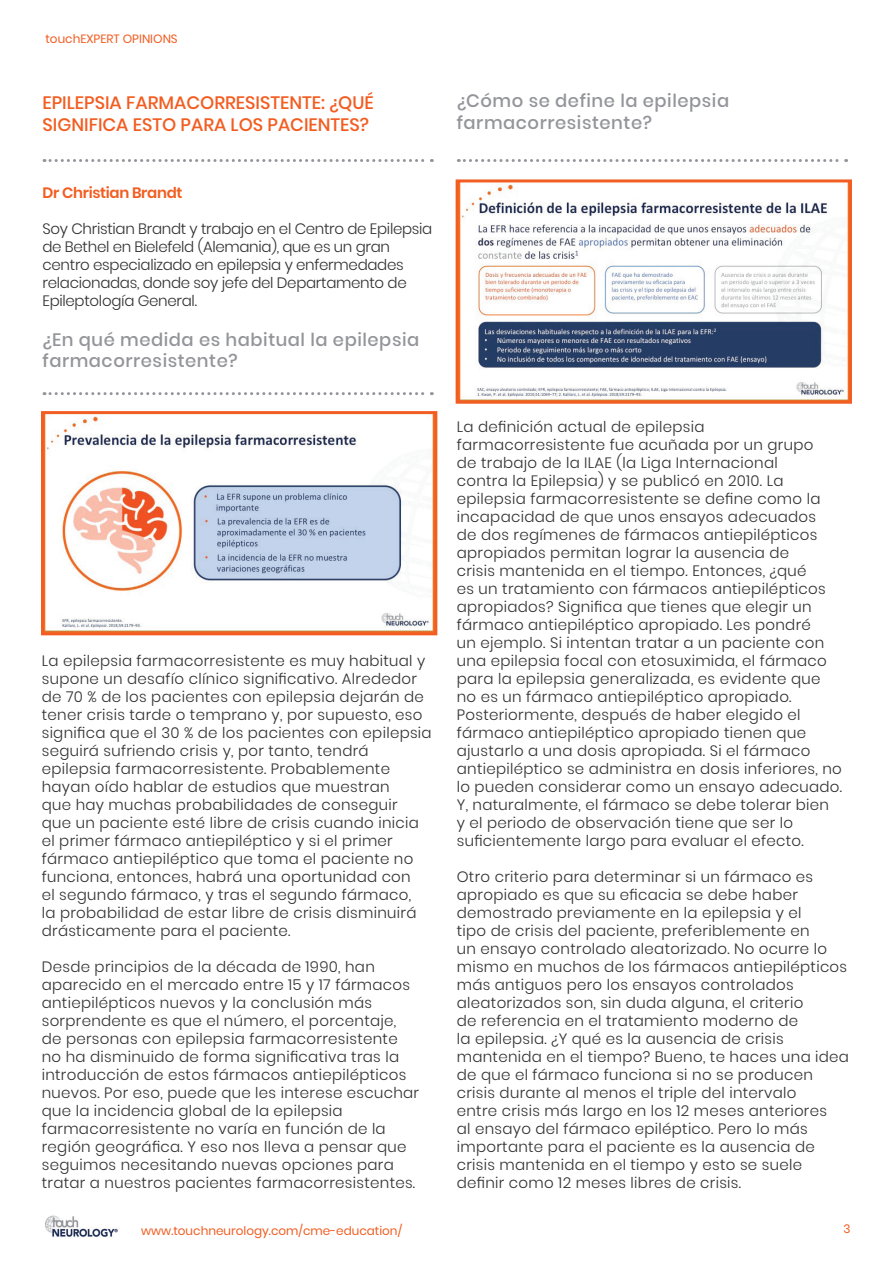
<style>
.page{position:relative;width:893px;height:1263px;background:#fff}
.page>*{position:absolute;margin:0;border:0;box-sizing:border-box;transform-origin:0 0}
.t1{font:500 18px/21.6px "Poppins";letter-spacing:.03em;color:#94959a}
.t2{font:500 18px/21.6px "Poppins";color:#f25d21}
.t3{font:300 15px/18px "Poppins";letter-spacing:.02em;color:#312f30}
.t4{font:300 15px/18px "Poppins";letter-spacing:-.02em;color:#312f30}
.t5{font:600 15px "Poppins";letter-spacing:-.02em;color:#f25d21}
.t6{font:12px "Poppins";color:#f25d21}
</style>
<div class="page">
<img style="left:45px;top:1215px;width:73px;height:22px">
<img style="left:45px;top:415px;width:388px;height:216px">
<div style="left:41px;top:411px;width:396px;height:224px;border:3px solid #f25d21"></div>
<img style="left:460px;top:183px;width:388px;height:217px">
<div style="left:456px;top:179px;width:396px;height:225px;border:3px solid #f25d21"></div>
<svg style="left:44px;top:159px;width:388px;height:3px"></svg>
<svg style="left:44px;top:392px;width:388px;height:3px"></svg>
<svg style="left:458px;top:159px;width:389px;height:3px"></svg>
<p class="t6" style="left:45px;top:31px;width:134px">touchEXPERT OPINIONS</p>
<p class="t2" style="left:43px;top:92px;width:333px">EPILEPSIA FARMACORRESISTENTE: ¿QUÉ<br>SIGNIFICA ESTO PARA LOS PACIENTES?</p>
<p class="t5" style="left:43px;top:184px;width:142px">Dr Christian Brandt</p>
<p class="t4" style="left:43px;top:220px;width:391px">Soy Christian Brandt y trabajo en el Centro de Epilepsia de Bethel en Bielefeld (Alemania), que es un gran centro especializado en epilepsia y enfermedades relacionadas, donde soy jefe del Departamento de Epileptología General.</p>
<p class="t1" style="left:43px;top:329px;width:378px">¿En qué medida es habitual la epilepsia farmacorresistente?</p>
<p class="t3" style="left:42px;top:652px;width:391px">La epilepsia farmacorresistente es muy habitual y supone un desafío clínico significativo. Alrededor de 70 % de los pacientes con epilepsia dejarán de tener crisis tarde o temprano y, por supuesto, eso significa que el 30 % de los pacientes con epilepsia seguirá sufriendo crisis y, por tanto, tendrá epilepsia farmacorresistente. Probablemente hayan oído hablar de estudios que muestran<br>que hay muchas probabilidades de conseguir<br>que un paciente esté libre de crisis cuando inicia el primer fármaco antiepiléptico y si el primer fármaco antiepiléptico que toma el paciente no funciona, entonces, habrá una oportunidad con<br>el segundo fármaco, y tras el segundo fármaco,<br>la probabilidad de estar libre de crisis disminuirá drásticamente para el paciente.</p>
<p class="t3" style="left:42px;top:958px;width:379px">Desde principios de la década de 1990, han aparecido en el mercado entre 15 y 17 fármacos antiepilépticos nuevos y la conclusión más sorprendente es que el número, el porcentaje, de personas con epilepsia farmacorresistente no ha disminuido de forma significativa tras la introducción de estos fármacos antiepilépticos nuevos. Por eso, puede que les interese escuchar que la incidencia global de la epilepsia farmacorresistente no varía en función de la región geográfica. Y eso nos lleva a pensar que seguimos necesitando nuevas opciones para tratar a nuestros pacientes farmacorresistentes.</p>
<p class="t1" style="left:457px;top:90px;width:274px">¿Cómo se define la epilepsia farmacorresistente?</p>
<p class="t3" style="left:457px;top:418px;width:387px">La definición actual de epilepsia farmacorresistente fue acuñada por un grupo<br>de trabajo de la ILAE (la Liga Internacional<br>contra la Epilepsia) y se publicó en 2010. La epilepsia farmacorresistente se define como la incapacidad de que unos ensayos adecuados<br>de dos regímenes de fármacos antiepilépticos apropiados permitan lograr la ausencia de<br>crisis mantenida en el tiempo. Entonces, ¿qué<br>es un tratamiento con fármacos antiepilépticos apropiados? Significa que tienes que elegir un fármaco antiepiléptico apropiado. Les pondré<br>un ejemplo. Si intentan tratar a un paciente con una epilepsia focal con etosuximida, el fármaco para la epilepsia generalizada, es evidente que no es un fármaco antiepiléptico apropiado.<br>Posteriormente, después de haber elegido el fármaco antiepiléptico apropiado tienen que ajustarlo a una dosis apropiada. Si el fármaco antiepiléptico se administra en dosis inferiores, no lo pueden considerar como un ensayo adecuado.<br>Y, naturalmente, el fármaco se debe tolerar bien<br>y el periodo de observación tiene que ser lo suficientemente largo para evaluar el efecto.</p>
<p class="t3" style="left:457px;top:868px;width:394px">Otro criterio para determinar si un fármaco es apropiado es que su eficacia se debe haber demostrado previamente en la epilepsia y el<br>tipo de crisis del paciente, preferiblemente en<br>un ensayo controlado aleatorizado. No ocurre lo mismo en muchos de los fármacos antiepilépticos más antiguos pero los ensayos controlados aleatorizados son, sin duda alguna, el criterio<br>de referencia en el tratamiento moderno de<br>la epilepsia. ¿Y qué es la ausencia de crisis mantenida en el tiempo? Bueno, te haces una idea de que el fármaco funciona si no se producen crisis durante al menos el triple del intervalo<br>entre crisis más largo en los 12 meses anteriores<br>al ensayo del fármaco epiléptico. Pero lo más importante para el paciente es la ausencia de crisis mantenida en el tiempo y esto se suele definir como 12 meses libres de crisis.</p>
<p class="t6" style="left:141px;top:1224px;width:262px">www.touchneurology.com/cme-education/</p>
<p class="t6" style="left:843px;top:1222px;width:9px">3</p>
</div>
